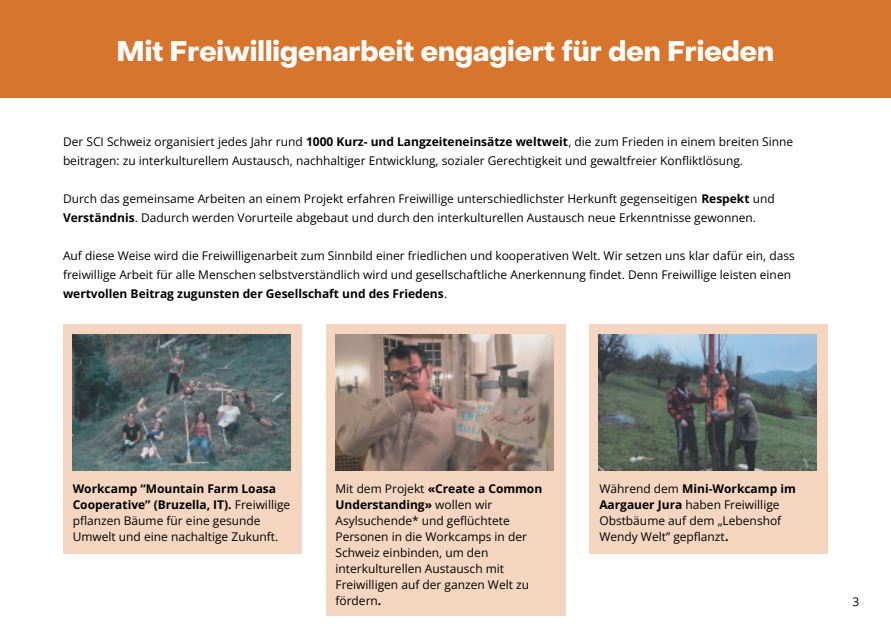
<style>
.page{position:relative;width:891px;height:630px;background:#fff}
.page>*{position:absolute;margin:0;border:0;box-sizing:border-box;transform-origin:0 0}
.t1{font:700 28px "Object Sans";color:#fff}
.t2{font:12px/16px "Open Sans";color:#000}
.t3{font:700 12px "Open Sans";color:#000}
.s1{font-weight:700}
.s2{font-weight:400}
</style>
<div class="page">
<div style="left:63px;top:324px;width:239px;height:230px;background:#f3d5c0"></div>
<img style="left:73px;top:334px;width:218px;height:136px">
<div style="left:0;top:0;width:891px;height:98px;background:#d8752d"></div>
<div style="left:326px;top:324px;width:239px;height:292px;background:#f3d5c0"></div>
<img style="left:335px;top:334px;width:218px;height:136px">
<div style="left:589px;top:324px;width:239px;height:230px;background:#f3d5c0"></div>
<img style="left:598px;top:334px;width:218px;height:136px">
<p class="t1" style="left:117px;top:40px;width:658px">Mit Freiwilligenarbeit engagiert für den Frieden</p>
<p class="t2" style="left:63px;top:131px;width:732px;line-height:19.2px">Der SCI Schweiz organisiert jedes Jahr rund <span class="s1">1000 Kurz- und Langzeiteneinsätze weltweit</span>, die zum Frieden in einem breiten Sinne beitragen: zu interkulturellem Austausch, nachhaltiger Entwicklung, sozialer Gerechtigkeit und gewaltfreier Konfliktlösung.</p>
<p class="t2" style="left:63px;top:188px;width:713px;line-height:19.2px">Durch das gemeinsame Arbeiten an einem Projekt erfahren Freiwillige unterschiedlichster Herkunft gegenseitigen <span class="s1">Respekt</span> und<br><span class="s1">Verständnis</span>. Dadurch werden Vorurteile abgebaut und durch den interkulturellen Austausch neue Erkenntnisse gewonnen.</p>
<p class="t2" style="left:63px;top:245px;width:733px;line-height:19.2px">Auf diese Weise wird die Freiwilligenarbeit zum Sinnbild einer friedlichen und kooperativen Welt. Wir setzen uns klar dafür ein, dass freiwillige Arbeit fü r alle Menschen selbstverstä ndlich wird und gesellschaftliche Anerkennung findet. Denn Freiwillige leisten einen <span class="s1">wertvollen Beitrag zugunsten der Gesellschaft und des Friedens</span>.</p>
<p class="t3" style="left:73px;top:480px;width:205px">Workcamp “Mountain Farm Loasa</p>
<p class="t3" style="left:73px;top:496px;width:219px">Cooperative” (Bruzella, IT). <span class="s2">Freiwillige</span></p>
<p class="t2" style="left:73px;top:513px;width:207px">pflanzen Bäume für eine gesunde<br>Umwelt und eine nachaltige Zukunft.</p>
<p class="t2" style="left:335px;top:481px;width:208px">Mit dem Projekt <span class="s1">«Create a Common<br>Understanding»</span> wollen wir<br>Asylsuchende* und geflüchtete<br>Personen in die Workcamps in der<br>Schweiz einbinden, um den interkulturellen Austausch mit<br>Freiwilligen auf der ganzen Welt zu fördern<span class="s1">.</span></p>
<p class="t3" style="left:599px;top:480px;width:198px"><span class="s2">Während dem</span> Mini-Workcamp im</p>
<p class="t2" style="left:599px;top:497px;width:183px"><span class="s1">Aargauer Jura</span> haben Freiwillige<br>Obstbäume auf dem „Lebenshof<br>Wendy Welt” gepflanzt<span class="s1">.</span></p>
<p class="t2" style="left:853px;top:593px;width:8px">3</p>
</div>
